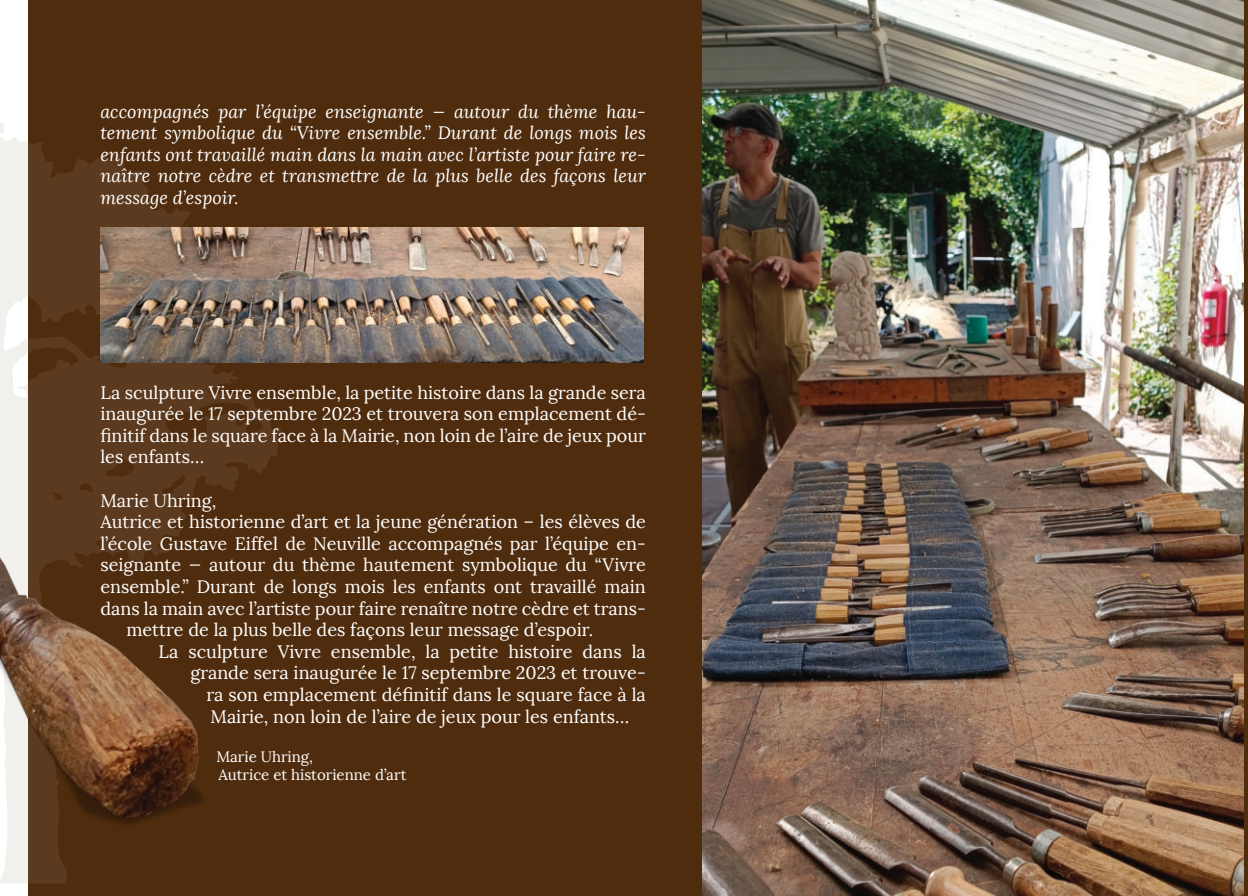
<style>
.page{position:relative;width:1248px;height:896px;background:#fff}
.page>*{position:absolute;margin:0;border:0;box-sizing:border-box;transform-origin:0 0}
.t1{font:18px/21.6px "Lora";color:#fff;text-align:justify}
.t2{font:italic 18px/21.6px "Lora";color:#fff;text-align:justify}
.t3{font:15px/18px "Lora";color:#fff}
</style>
<div class="page">
<div style="left:28px;top:0;width:1219px;height:896px;background:#502c0e"></div>
<img style="left:702px;top:0;width:541px;height:896px">
<svg style="left:0;top:123px;width:28px;height:760px"></svg>
<svg style="left:28px;top:142px;width:255px;height:741px"></svg>
<img style="left:100px;top:228px;width:543px;height:135px">
<img style="left:0;top:404px;width:231px;height:443px">
<p class="t2" style="left:100px;top:101px;width:547px">accompagnés par l’équipe enseignante — autour du thème hau&shy;tement symbolique du “Vivre ensemble.” Durant de longs mois les enfants ont travaillé main dans la main avec l’artiste pour faire re&shy;naître notre cèdre et transmettre de la plus belle des façons leur message d’espoir.</p>
<p class="t1" style="left:100px;top:383px;width:547px">La sculpture Vivre ensemble, la petite histoire dans la grande sera inaugurée le 17 septembre 2023 et trouvera son emplacement dé-昀椀nitif dans le square face à la Mairie, non loin de l’aire de jeux pour les enfants…</p>
<p class="t1" style="left:100px;top:489px;width:117px">Marie Uhring,</p>
<p class="t1" style="left:100px;top:511px;width:547px">Autrice et historienne d’art et la jeune génération – les élèves de</p>
<p class="t1" style="left:100px;top:533px;width:547px">l’école Gustave Eiffel de Neuville accompagnés par l’équipe en-</p>
<p class="t1" style="left:100px;top:554px;width:547px">seignante — autour du thème hautement symbolique du “Vivre</p>
<p class="t1" style="left:100px;top:576px;width:547px">ensemble.” Durant de longs mois les enfants ont travaillé main</p>
<p class="t1" style="left:100px;top:597px;width:547px">dans la main avec l’artiste pour faire renaître notre cèdre et trans-</p>
<p class="t1" style="left:126px;top:619px;width:468px">mettre de la plus belle des façons leur message d’espoir.</p>
<p class="t1" style="left:158px;top:642px;width:489px">La sculpture Vivre ensemble, la petite histoire dans la</p>
<p class="t1" style="left:190px;top:664px;width:457px">grande sera inaugurée le 17 septembre 2023 et trouve-</p>
<p class="t1" style="left:206px;top:684px;width:441px">ra son emplacement dé昀椀nitif dans le square face à la</p>
<p class="t1" style="left:210px;top:705px;width:420px">Mairie, non loin de l’aire de jeux pour les enfants…</p>
<p class="t3" style="left:216px;top:748px;width:191px">Marie Uhring,<br>Autrice et historienne d’art</p>
</div>
